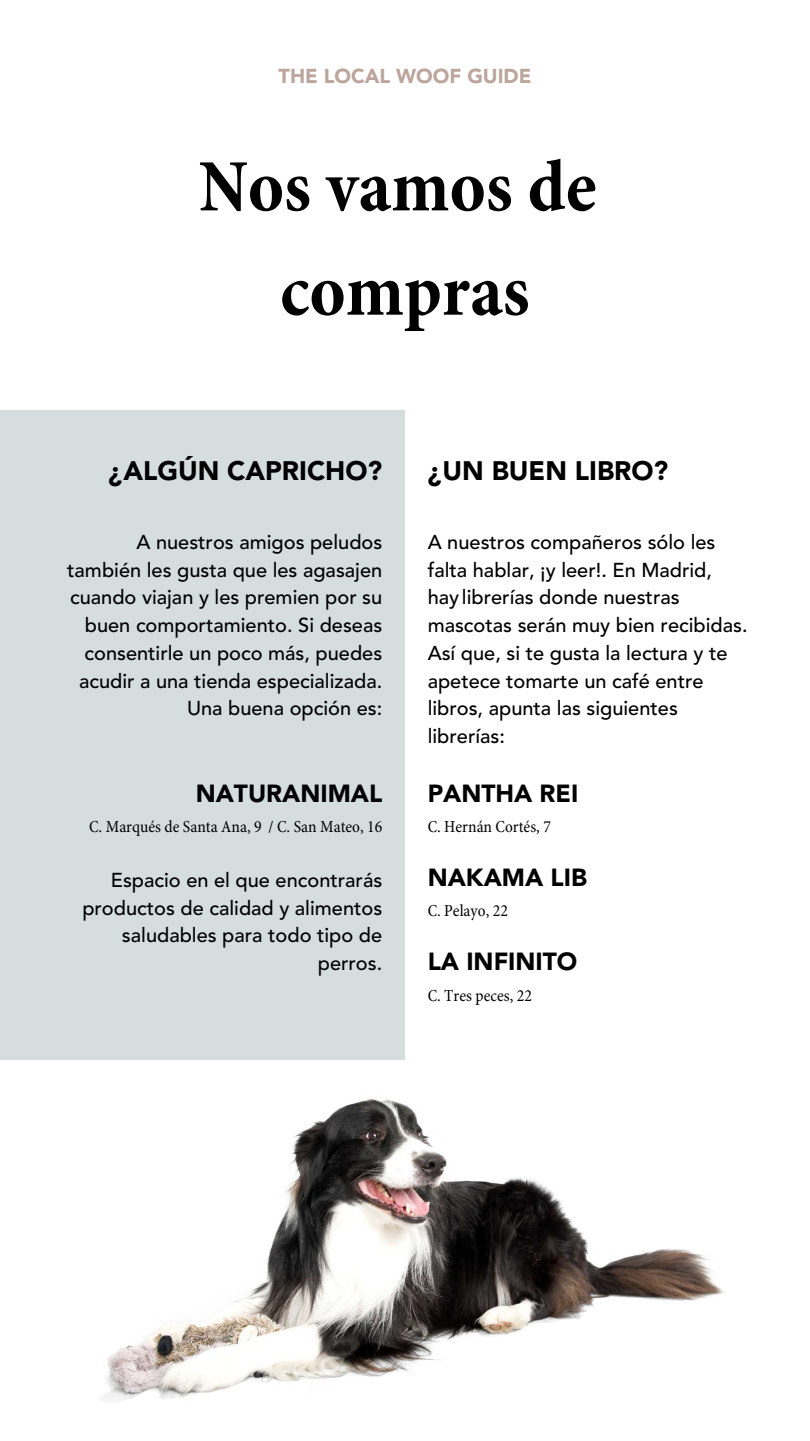
<style>
.page{position:relative;width:810px;height:1441px;background:#fff}
.page>*{position:absolute;margin:0;border:0;box-sizing:border-box;transform-origin:0 0}
.t1{font:700 condensed 74.6px/104.2px "Minion Pro";color:#000;text-align:center}
.t2{font:900 26.6px "Avenir LT Std";color:#000}
.t3{font:900 24.6px "Avenir LT Std";color:#000}
.t4{font:500 20px/27.8px "Avenir LT Std";color:#000;text-align:right}
.t5{font:900 20px "Avenir LT Std";color:#bba59c}
.t6{font:condensed 17px "Minion Pro";color:#000}
</style>
<div class="page">
<div style="left:0;top:410px;width:405px;height:649px;background:#d6dddd"></div>
<img style="left:101px;top:1099px;width:623px;height:303px">
<p class="t5" style="left:279px;top:68px;width:254px">THE LOCAL WOOF GUIDE</p>
<h1 class="t1" style="left:199px;top:141px;width:399px">Nos vamos de compras</h1>
<h2 class="t2" style="left:109px;top:460px;width:275px">¿ALGÚN CAPRICHO?</h2>
<p class="t4" style="left:67px;top:529px;width:317px">A nuestros amigos peludos también les gusta que les agasajen cuando viajan y les premien por su buen comportamiento. Si deseas consentirle un poco más, puedes acudir a una tienda especializada.<br>Una buena opción es:</p>
<h2 class="t2" style="left:428px;top:460px;width:242px">¿UN BUEN LIBRO?</h2>
<p class="t4" style="left:428px;top:529px;width:321px;text-align:left">A nuestros compañeros sólo les falta hablar, ¡y leer!. En Madrid, hay librerías donde nuestras mascotas serán muy bien recibidas.<br>Así que, si te gusta la lectura y te apetece tomarte un café entre libros, apunta las siguientes librerías:</p>
<p class="t3" style="left:196px;top:782px;width:188px">NATURANIMAL</p>
<p class="t3" style="left:428px;top:782px;width:152px">PANTHA REI</p>
<p class="t6" style="left:89px;top:819px;width:295px">C. Marqués de Santa Ana, 9 / C. San Mateo, 16</p>
<p class="t6" style="left:428px;top:819px;width:125px">C. Hernán Cortés, 7</p>
<p class="t4" style="left:82px;top:867px;width:301px">Espacio en el que encontrarás productos de calidad y alimentos saludables para todo tipo de perros.</p>
<p class="t3" style="left:428px;top:867px;width:161px">NAKAMA LIB</p>
<p class="t6" style="left:428px;top:903px;width:82px">C. Pelayo, 22</p>
<p class="t3" style="left:428px;top:951px;width:151px">LA INFINITO</p>
<p class="t6" style="left:428px;top:988px;width:106px">C. Tres peces, 22</p>
</div>
